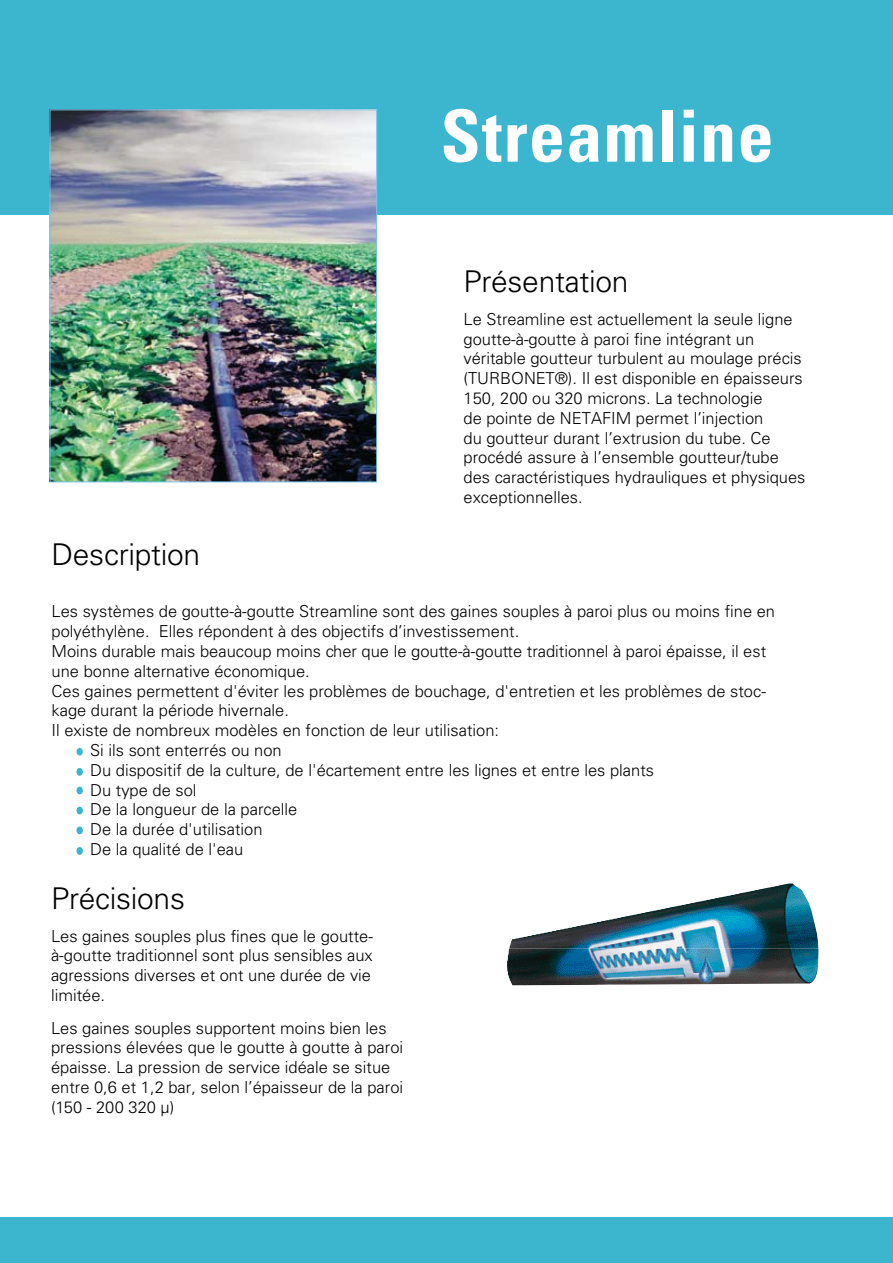
<style>
.page{position:relative;width:893px;height:1263px;background:#fff}
.page>*{position:absolute;margin:0;border:0;box-sizing:border-box;transform-origin:0 0}
.t1{font:700 condensed 72px "Univers LT Std";letter-spacing:.02em;color:#fff}
.t2{font:300 30px "Univers LT Std";letter-spacing:-.01em;color:#000}
.t3{font:300 16.5px/19.8px "Univers LT Std";color:#000}
</style>
<div class="page">
<div style="left:0;top:0;width:893px;height:214px;background:#3cb6ce"></div>
<img style="left:52px;top:111px;width:323px;height:369px">
<div style="left:50px;top:109px;width:327px;height:373px;border:1px solid #78c4e9"></div>
<img style="left:509px;top:883px;width:309px;height:66px">
<img style="left:507px;top:949px;width:311px;height:36px">
<div style="left:0;top:1217px;width:893px;height:46px;background:#3cb6ce"></div>
<div style="left:77px;top:748px;width:6px;height:7px;background:#3cb6ce;border-radius:50%"></div>
<svg style="left:77px;top:768px;width:6px;height:8px"></svg>
<svg style="left:77px;top:787px;width:6px;height:7px"></svg>
<svg style="left:77px;top:807px;width:6px;height:7px"></svg>
<svg style="left:77px;top:826px;width:6px;height:8px"></svg>
<svg style="left:77px;top:847px;width:6px;height:8px"></svg>
<h1 class="t1" style="left:441px;top:92px;width:334px">Streamline</h1>
<h2 class="t2" style="left:463px;top:263px;width:167px">Présentation</h2>
<p class="t3" style="left:463px;top:309px;width:344px">Le Streamline est actuellement la seule ligne goutte-à-goutte à paroi fine intégrant un véritable goutteur turbulent au moulage précis (TURBONET®). Il est disponible en épaisseurs 150, 200 ou 320 microns. La technologie<br>de pointe de NETAFIM permet l’injection<br>du goutteur durant l’extrusion du tube. Ce procédé assure à l’ensemble goutteur/tube des caractéristiques hydrauliques et physiques exceptionnelles.</p>
<h2 class="t2" style="left:52px;top:536px;width:150px">Description</h2>
<p class="t3" style="left:52px;top:602px;width:725px">Les systèmes de goutte-à-goutte Streamline sont des gaines souples à paroi plus ou moins fine en</p>
<p class="t3" style="left:52px;top:621px;width:469px">polyéthylène. Elles répondent à des objectifs d’investissement.</p>
<p class="t3" style="left:52px;top:641px;width:716px">Moins durable mais beaucoup moins cher que le goutte-à-goutte traditionnel à paroi épaisse, il est</p>
<p class="t3" style="left:52px;top:661px;width:260px">une bonne alternative économique.</p>
<p class="t3" style="left:52px;top:681px;width:716px">Ces gaines permettent d'éviter les problèmes de bouchage, d'entretien et les problèmes de stoc-</p>
<p class="t3" style="left:52px;top:701px;width:239px">kage durant la période hivernale.</p>
<p class="t3" style="left:52px;top:720px;width:449px">Il existe de nombreux modèles en fonction de leur utilisation:</p>
<p class="t3" style="left:90px;top:740px;width:193px">Si ils sont enterrés ou non</p>
<p class="t3" style="left:90px;top:760px;width:565px">Du dispositif de la culture, de l'écartement entre les lignes et entre les plants</p>
<p class="t3" style="left:90px;top:780px;width:108px">Du type de sol</p>
<p class="t3" style="left:90px;top:800px;width:209px">De la longueur de la parcelle</p>
<p class="t3" style="left:90px;top:819px;width:174px">De la durée d'utilisation</p>
<p class="t3" style="left:90px;top:839px;width:155px">De la qualité de l'eau</p>
<h2 class="t2" style="left:51px;top:880px;width:135px">Précisions</h2>
<p class="t3" style="left:51px;top:926px;width:323px;text-align:justify">Les gaines souples plus fines que le goutte&shy;à-goutte traditionnel sont plus sensibles aux agressions diverses et ont une durée de vie limitée.</p>
<p class="t3" style="left:51px;top:1018px;width:354px">Les gaines souples supportent moins bien les pressions élevées que le goutte à goutte à paroi épaisse. La pression de service idéale se situe entre 0,6 et 1,2 bar, selon l’épaisseur de la paroi (150 - 200 320 µ)</p>
</div>
